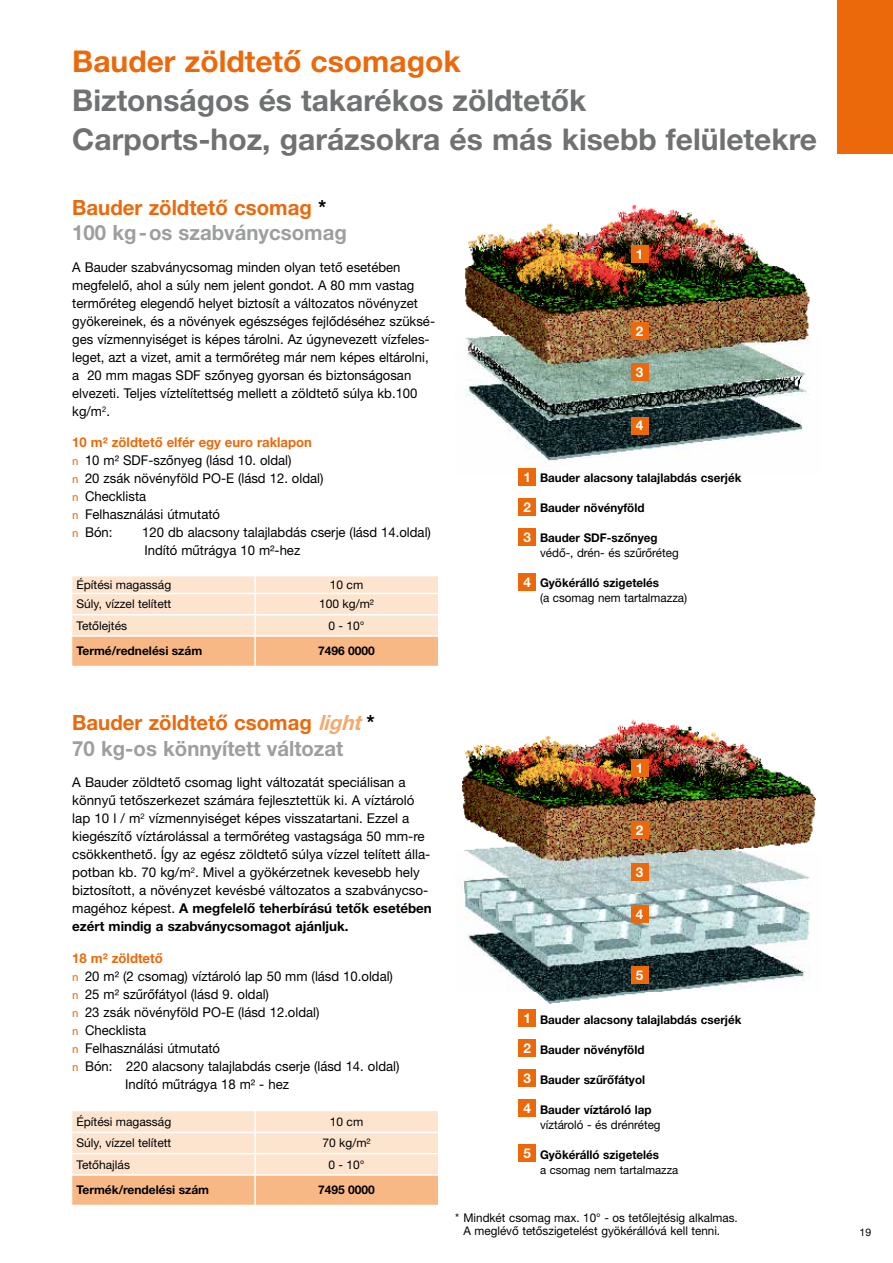
<style>
.page{position:relative;width:893px;height:1263px;background:#fff}
.page>*{position:absolute;margin:0;border:0;box-sizing:border-box;transform-origin:0 0}
.t1{font:700 30px/39px "Helvetica Neue LT Pro";color:#707172}
.t2{font:700 30px "Helvetica Neue LT Pro";color:#eb690b}
.t3{font:700 21px/25.5px "Helvetica Neue LT Pro";color:#9c9e9f}
.t4{font:13.5px/18px "Helvetica Neue LT Pro";color:#000}
.t5{font:700 13.5px "Helvetica Neue LT Pro";color:#eb690b}
.t6{font:700 13.5px "Helvetica Neue LT Pro";color:#fff}
.t7{font:12px/15px "Helvetica Neue LT Pro";color:#000}
.t8{font:700 12px "Helvetica Neue LT Pro";color:#000}
.t9{font:11.4px "Helvetica Neue LT Pro";color:#000}
.t10{font:10.5px "Helvetica Neue LT Pro";color:#000}
.s1{color:#eb690b}
.s2{color:#000}
.s3{font-weight:700;color:#eb690b}
.s4{font-family:"Myriad Pro";font-size:12px;color:#eb690b}
.s5{font-size:13.5px;color:#fff}
.s6{font-weight:700;font-size:13.5px;color:#fff}
.s7{font-weight:700}
.s8{font-style:italic;color:#f5a96c}
</style>
<div class="page">
<div style="left:838px;top:0;width:55px;height:153px;background:#eb690b"></div>
<svg style="left:72px;top:576px;width:366px;height:90px;background:#fad5b7"></svg>
<hr style="left:72px;top:593px;width:183px;height:1px;background:#fff">
<hr style="left:255px;top:593px;width:183px;height:1px;background:#fff">
<hr style="left:254px;top:594px;width:2px;height:20px;background:#fff">
<hr style="left:72px;top:614px;width:183px;height:1px;background:#fff">
<hr style="left:255px;top:614px;width:183px;height:1px;background:#fff">
<hr style="left:254px;top:615px;width:2px;height:20px;background:#fff">
<hr style="left:72px;top:635px;width:183px;height:2px;background:#fff">
<hr style="left:255px;top:635px;width:183px;height:2px;background:#fff">
<hr style="left:254px;top:637px;width:2px;height:29px;background:#fff">
<img style="left:465px;top:204px;width:345px;height:271px">
<img style="left:459px;top:719px;width:357px;height:292px">
<div style="left:519px;top:468px;width:17px;height:17px;background:#eb690b"></div>
<div style="left:519px;top:498px;width:17px;height:17px;background:#eb690b"></div>
<div style="left:519px;top:528px;width:17px;height:17px;background:#eb690b"></div>
<div style="left:519px;top:573px;width:17px;height:17px;background:#eb690b"></div>
<div style="left:631px;top:364px;width:17px;height:17px;background:#eb690b"></div>
<div style="left:631px;top:323px;width:17px;height:17px;background:#eb690b"></div>
<div style="left:631px;top:245px;width:17px;height:17px;background:#eb690b"></div>
<div style="left:631px;top:417px;width:17px;height:17px;background:#eb690b"></div>
<div style="left:519px;top:1010px;width:17px;height:17px;background:#eb690b"></div>
<div style="left:519px;top:1040px;width:17px;height:17px;background:#eb690b"></div>
<div style="left:519px;top:1070px;width:17px;height:17px;background:#eb690b"></div>
<div style="left:519px;top:1100px;width:17px;height:17px;background:#eb690b"></div>
<div style="left:519px;top:1145px;width:17px;height:17px;background:#eb690b"></div>
<div style="left:631px;top:760px;width:17px;height:17px;background:#eb690b"></div>
<div style="left:631px;top:822px;width:17px;height:17px;background:#eb690b"></div>
<div style="left:631px;top:863px;width:17px;height:17px;background:#eb690b"></div>
<div style="left:631px;top:906px;width:17px;height:17px;background:#eb690b"></div>
<div style="left:631px;top:966px;width:17px;height:17px;background:#eb690b"></div>
<svg style="left:72px;top:1111px;width:366px;height:94px;background:#fbd6b8"></svg>
<hr style="left:254px;top:1111px;width:2px;height:21px;background:#fff">
<hr style="left:72px;top:1132px;width:183px;height:1px;background:#fff">
<hr style="left:255px;top:1132px;width:183px;height:1px;background:#fff">
<hr style="left:254px;top:1133px;width:2px;height:20px;background:#fff">
<hr style="left:72px;top:1153px;width:183px;height:1px;background:#fff">
<hr style="left:255px;top:1153px;width:183px;height:1px;background:#fff">
<hr style="left:254px;top:1154px;width:2px;height:20px;background:#fff">
<hr style="left:72px;top:1174px;width:183px;height:2px;background:#fff">
<hr style="left:255px;top:1174px;width:183px;height:2px;background:#fff">
<hr style="left:254px;top:1176px;width:2px;height:29px;background:#fff">
<h1 class="t2" style="left:72px;top:43px;width:390px">Bauder zöldtető csomagok</h1>
<h1 class="t1" style="left:72px;top:80px;width:746px">Biztonságos és takarékos zöldtetők<br>Carports-hoz, garázsokra és más kisebb felületekre</h1>
<h2 class="t3" style="left:72px;top:194px;width:276px"><span class="s1">Bauder zöldtető csomag</span> <span class="s2">*<br></span>100 kg-os szabványcsomag</h2>
<p class="t4" style="left:72px;top:258px;width:364px">A Bauder szabványcsomag minden olyan tető esetében megfelelő, ahol a súly nem jelent gondot. A 80 mm vastag termőréteg elegendő helyet biztosít a változatos növényzet gyökereinek, és a növények egészséges fejlődéséhez szüksé&shy;ges vízmennyiséget is képes tárolni. Az úgynevezett vízfeles&shy;leget, azt a vizet, amit a termőréteg már nem képes eltárolni, a 20 mm magas SDF szőnyeg gyorsan és biztonságosan elvezeti. Teljes víztelítettség mellett a zöldtető súlya kb.100 kg/m<sup>2</sup>.</p>
<p class="t4" style="left:72px;top:432px;width:253px"><span class="s3">10 m² zöldtető elfér egy euro raklapon<br></span><span class="s4">n</span> 10 m² SDF-szőnyeg (lásd 10. oldal)<br><span class="s4">n</span> 20 zsák növényföld PO-E (lásd 12. oldal) <span class="s4">n</span> Checklista<br><span class="s4">n</span> Felhasználási útmutató<br><span class="s4">n</span> Bón:</p>
<p class="t4" style="left:142px;top:522px;width:290px">120 db alacsony talajlabdás cserje (lásd 14.oldal)<br>Indító műtrágya 10 m²-hez</p>
<p class="t7" style="left:77px;top:577px;width:96px">Építési magasság</p>
<p class="t7" style="left:330px;top:577px;width:35px">10 cm</p>
<p class="t7" style="left:77px;top:596px;width:96px">Súly, vízzel telített</p>
<p class="t7" style="left:319px;top:596px;width:56px">100 kg/m²</p>
<p class="t7" style="left:77px;top:618px;width:52px">Tetőlejtés</p>
<p class="t7" style="left:328px;top:618px;width:38px">0 - 10°</p>
<p class="t8" style="left:77px;top:643px;width:127px">Termé/rednelési szám</p>
<p class="t8" style="left:318px;top:643px;width:58px">7496 0000</p>
<p class="t6" style="left:636px;top:245px;width:9px">1</p>
<p class="t6" style="left:636px;top:323px;width:9px">2</p>
<p class="t6" style="left:636px;top:364px;width:9px">3</p>
<p class="t6" style="left:636px;top:417px;width:9px">4</p>
<p class="t8" style="left:523px;top:470px;width:219px"><span class="s5">1</span> Bauder alacsony talajlabdás cserjék</p>
<p class="t8" style="left:523px;top:500px;width:122px"><span class="s5">2</span> Bauder növényföld</p>
<p class="t7" style="left:540px;top:530px;width:140px;text-indent:-17px"><span class="s6">3</span> <span class="s7">Bauder SDF-szőnyeg </span>védő-, drén- és szűrőréteg</p>
<p class="t7" style="left:540px;top:575px;width:149px;text-indent:-17px"><span class="s6">4</span> <span class="s7">Gyökérálló szigetelés<br></span>(a csomag nem tartalmazza)</p>
<h2 class="t3" style="left:72px;top:710px;width:304px"><span class="s1">Bauder zöldtető csomag</span> <span class="s8">light</span><span class="s2">*<br></span>70 kg-os könnyített változat</h2>
<p class="t4" style="left:72px;top:773px;width:361px">A Bauder zöldtető csomag light változatát speciálisan a könnyű tetőszerkezet számára fejlesztettük ki. A víztároló lap 10 l / m<sup>2</sup> vízmennyiséget képes visszatartani. Ezzel a kiegészítő víztárolással a termőréteg vastagsága 50 mm-re csökkenthető. Így az egész zöldtető súlya vízzel telített álla&shy;potban kb. 70 kg/m<sup>2</sup>. Mivel a gyökérzetnek kevesebb hely biztosított, a növényzet kevésbé változatos a szabványcso&shy;magéhoz képest. <span class="s7">A megfelelő teherbírású tetők esetében ezért mindig a szabványcsomagot ajánljuk.</span></p>
<p class="t5" style="left:72px;top:949px;width:92px">18 m² zöldtető</p>
<p class="t4" style="left:72px;top:967px;width:322px"><span class="s4">n</span> 20 m² (2 csomag) víztároló lap 50 mm (lásd 10.oldal)</p>
<p class="t4" style="left:72px;top:985px;width:198px"><span class="s4">n</span> 25 m² szűrőfátyol (lásd 9. oldal)</p>
<p class="t4" style="left:72px;top:1003px;width:249px"><span class="s4">n</span> 23 zsák növényföld PO-E (lásd 12.oldal)</p>
<p class="t4" style="left:72px;top:1021px;width:75px"><span class="s4">n</span> Checklista</p>
<p class="t4" style="left:72px;top:1039px;width:149px"><span class="s4">n</span> Felhasználási útmutató</p>
<p class="t4" style="left:72px;top:1057px;width:329px"><span class="s4">n</span> Bón: 220 alacsony talajlabdás cserje (lásd 14. oldal)</p>
<p class="t4" style="left:125px;top:1075px;width:165px">Indító műtrágya 18 m² - hez</p>
<p class="t7" style="left:77px;top:1114px;width:96px">Építési magasság</p>
<p class="t7" style="left:330px;top:1114px;width:35px">10 cm</p>
<p class="t7" style="left:77px;top:1135px;width:96px">Súly, vízzel telített</p>
<p class="t7" style="left:323px;top:1135px;width:50px">70 kg/m²</p>
<p class="t7" style="left:77px;top:1156px;width:55px">Tetőhajlás</p>
<p class="t7" style="left:328px;top:1156px;width:38px">0 - 10°</p>
<p class="t8" style="left:77px;top:1182px;width:134px">Termék/rendelési szám</p>
<p class="t8" style="left:318px;top:1182px;width:58px">7495 0000</p>
<p class="t6" style="left:636px;top:759px;width:9px">1</p>
<p class="t6" style="left:636px;top:822px;width:9px">2</p>
<p class="t6" style="left:636px;top:863px;width:9px">3</p>
<p class="t6" style="left:636px;top:906px;width:9px">4</p>
<p class="t6" style="left:636px;top:966px;width:9px">5</p>
<p class="t8" style="left:523px;top:1012px;width:219px"><span class="s5">1</span> Bauder alacsony talajlabdás cserjék</p>
<p class="t8" style="left:523px;top:1042px;width:122px"><span class="s5">2</span> Bauder növényföld</p>
<p class="t8" style="left:523px;top:1072px;width:123px"><span class="s5">3</span> Bauder szűrőfátyol</p>
<p class="t7" style="left:540px;top:1102px;width:122px;text-indent:-17px"><span class="s6">4</span> <span class="s7">Bauder víztároló lap </span>víztároló - és drénréteg</p>
<p class="t8" style="left:523px;top:1147px;width:137px"><span class="s5">5</span> Gyökérálló szigetelés</p>
<p class="t9" style="left:540px;top:1163px;width:140px">a csomag nem tartalmazza</p>
<p class="t7" style="left:463px;top:1210px;width:276px;line-height:13.5px;text-indent:-9px">* Mindkét csomag max. 10° - os tetőlejtésig alkalmas.<br>A meglévő tetőszigetelést gyökérállóvá kell tenni.</p>
<p class="t10" style="left:859px;top:1226px;width:13px">19</p>
</div>
